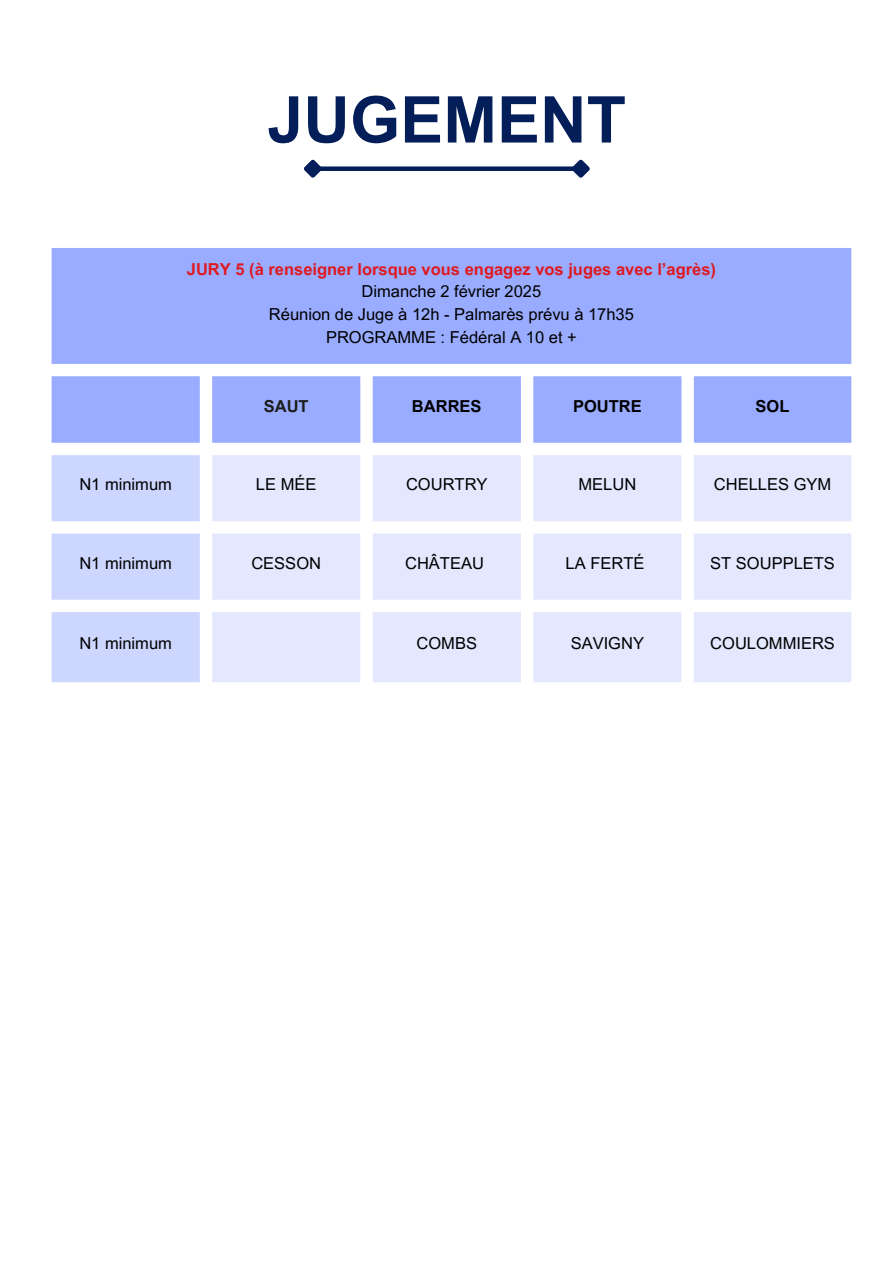
<style>
.page{position:relative;width:894px;height:1264px;background:#fff}
.page>*{position:absolute;margin:0;border:0;box-sizing:border-box;transform-origin:0 0}
.t1{font:700 64.5px "Arial MT Pro";color:#041e59}
.t2{font:16.5px "Arial MT Pro";color:#000}
.t3{font:700 16.5px "Arial MT Pro";color:#df1920}
.t4{font:700 16.5px "Arial MT Pro";color:#000}
.t5{font:700 16.5px "Arial MT Pro";color:#1d1d1b}
</style>
<div class="page">
<div style="left:318px;top:166px;width:257px;height:5px;background:#041e59"></div>
<svg style="left:303px;top:159px;width:23px;height:19px"></svg>
<svg style="left:567px;top:159px;width:23px;height:19px"></svg>
<svg style="left:52px;top:248px;width:799px;height:195px;background:#a1b3ff"></svg>
<svg style="left:52px;top:455px;width:148px;height:227px;background:#d2daff"></svg>
<svg style="left:212px;top:455px;width:639px;height:227px;background:#e7ebff"></svg>
<h1 class="t1" style="left:267px;top:96px;width:360px">JUGEMENT</h1>
<p class="t3" style="left:187px;top:263px;width:530px">JURY 5 (à renseigner lorsque vous engagez vos juges avec l’agrès)</p>
<p class="t2" style="left:361px;top:285px;width:181px">Dimanche 2 février 2025</p>
<p class="t2" style="left:269px;top:308px;width:366px">Réunion de Juge à 12h - Palmarès prévu à 17h35</p>
<p class="t2" style="left:326px;top:330px;width:252px">PROGRAMME : Fédéral A 10 et +</p>
<p class="t5" style="left:264px;top:400px;width:46px">SAUT</p>
<p class="t4" style="left:412px;top:400px;width:71px">BARRES</p>
<p class="t4" style="left:573px;top:400px;width:70px">POUTRE</p>
<p class="t4" style="left:755px;top:400px;width:35px">SOL</p>
<p class="t2" style="left:79px;top:478px;width:94px">N1 minimum</p>
<p class="t2" style="left:256px;top:478px;width:62px">LE MÉE</p>
<p class="t2" style="left:406px;top:478px;width:83px">COURTRY</p>
<p class="t2" style="left:578px;top:478px;width:59px">MELUN</p>
<p class="t2" style="left:713px;top:478px;width:119px">CHELLES GYM</p>
<p class="t2" style="left:79px;top:556px;width:94px">N1 minimum</p>
<p class="t2" style="left:251px;top:556px;width:71px">CESSON</p>
<p class="t2" style="left:405px;top:556px;width:80px">CHÂTEAU</p>
<p class="t2" style="left:565px;top:556px;width:80px">LA FERTÉ</p>
<p class="t2" style="left:710px;top:556px;width:126px">ST SOUPPLETS</p>
<p class="t2" style="left:79px;top:637px;width:94px">N1 minimum</p>
<p class="t2" style="left:416px;top:637px;width:62px">COMBS</p>
<p class="t2" style="left:570px;top:637px;width:75px">SAVIGNY</p>
<p class="t2" style="left:710px;top:637px;width:126px">COULOMMIERS</p>
</div>
